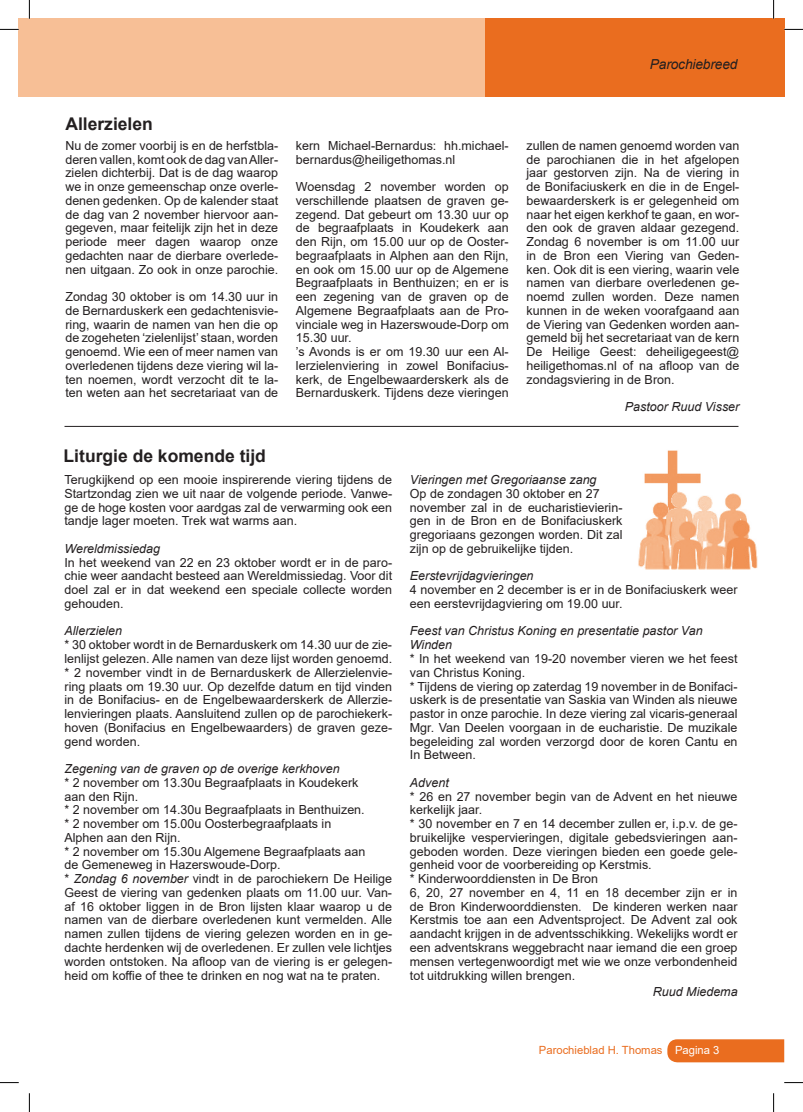
<style>
.page{position:relative;width:803px;height:1112px;background:#fff}
.page>*{position:absolute;margin:0;border:0;box-sizing:border-box;transform-origin:0 0}
.t1{font:700 17.5px "Arial";color:#231f20}
.t2{font:italic 13.75px "Arial";letter-spacing:-.01em;color:#231f20}
.t3{font:12.5px/13.8px "Arial";color:#231f20}
.t4{font:italic 12.5px/13.8px "Arial";color:#231f20}
.t5{font:11.25px "Arial";color:#ea6d1f}
.s1{font-style:italic}
.s2{color:#fff}
</style>
<div class="page">
<div style="left:19px;top:19px;width:473px;height:78px;background:#f7bf96"></div>
<div style="left:485px;top:19px;width:299px;height:78px;background:#ea6d1f"></div>
<div style="left:667px;top:1039px;width:117px;height:23px;background:#ea6d1f"></div>
<hr style="left:65px;top:426px;width:673px;height:1px;background:#231f20">
<img style="left:638px;top:450px;width:120px;height:119px">
<svg style="left:0;top:29px;width:19px;height:1px"></svg>
<svg style="left:784px;top:29px;width:19px;height:1px"></svg>
<svg style="left:0;top:1082px;width:19px;height:1px"></svg>
<svg style="left:784px;top:1082px;width:19px;height:1px"></svg>
<svg style="left:29px;top:0;width:1px;height:19px"></svg>
<svg style="left:29px;top:1093px;width:1px;height:18px"></svg>
<svg style="left:773px;top:0;width:1px;height:19px"></svg>
<svg style="left:773px;top:1093px;width:1px;height:18px"></svg>
<p class="t2" style="left:650px;top:55px;width:89px">Parochiebreed</p>
<h1 class="t1" style="left:65px;top:111px;width:89px">Allerzielen</h1>
<p class="t3" style="left:65px;top:138px;width:214px;text-align:justify">Nu de zomer voorbij is en de herfstbla&shy;deren vallen, komt ook de dag van Aller&shy;zielen dichterbij. Dat is de dag waarop we in onze gemeenschap onze overle&shy;denen gedenken. Op de kalender staat de dag van 2 november hiervoor aan&shy;gegeven, maar feitelijk zijn het in deze periode meer dagen waarop onze gedachten naar de dierbare overlede&shy;nen uitgaan. Zo ook in onze parochie.</p>
<p class="t3" style="left:65px;top:290px;width:214px;text-align:justify">Zondag 30 oktober is om 14.30 uur in de Bernarduskerk een gedachtenisvie&shy;ring, waarin de namen van hen die op de zogeheten ‘zielenlijst’ staan, worden genoemd. Wie een of meer namen van overledenen tijdens deze viering wil la&shy;ten noemen, wordt verzocht dit te la&shy;ten weten aan het secretariaat van de</p>
<h1 class="t1" style="left:64px;top:444px;width:204px">Liturgie de komende tijd</h1>
<p class="t3" style="left:296px;top:138px;width:214px">kern Michael-Bernardus: hh.michael&shy;bernardus@heiligethomas.nl</p>
<p class="t3" style="left:296px;top:180px;width:214px">Woensdag 2 november worden op verschillende plaatsen de graven ge&shy;zegend. Dat gebeurt om 13.30 uur op de begraafplaats in Koudekerk aan den Rijn, om 15.00 uur op de Ooster&shy;begraafplaats in Alphen aan den Rijn, en ook om 15.00 uur op de Algemene Begraafplaats in Benthuizen; en er is een zegening van de graven op de Algemene Begraafplaats aan de Pro&shy;vinciale weg in Hazerswoude-Dorp om 15.30 uur.<br>’s Avonds is er om 19.30 uur een Al&shy;lerzielenviering in zowel Bonifacius&shy;kerk, de Engelbewaarderskerk als de Bernarduskerk. Tijdens deze vieringen</p>
<p class="t3" style="left:526px;top:138px;width:214px;text-align:justify">zullen de namen genoemd worden van de parochianen die in het afgelopen jaar gestorven zijn. Na de viering in de Bonifaciuskerk en die in de Engel&shy;bewaarderskerk is er gelegenheid om naar het eigen kerkhof te gaan, en wor&shy;den ook de graven aldaar gezegend.<br>Zondag 6 november is om 11.00 uur in de Bron een Viering van Geden&shy;ken. Ook dit is een viering, waarin vele namen van dierbare overledenen ge&shy;noemd zullen worden. Deze namen kunnen in de weken voorafgaand aan de Viering van Gedenken worden aan&shy;gemeld bij het secretariaat van de kern De Heilige Geest: deheiligegeest@ heiligethomas.nl of na afloop van de zondagsviering in de Bron.</p>
<p class="t4" style="left:625px;top:400px;width:116px">Pastoor Ruud Visser</p>
<p class="t3" style="left:65px;top:472px;width:329px;text-align:justify">Terugkijkend op een mooie inspirerende viering tijdens de Startzondag zien we uit naar de volgende periode. Vanwe&shy;ge de hoge kosten voor aardgas zal de verwarming ook een tandje lager moeten. Trek wat warms aan.</p>
<p class="t4" style="left:65px;top:541px;width:97px">Wereldmissiedag</p>
<p class="t3" style="left:65px;top:555px;width:329px;text-align:justify">In het weekend van 22 en 23 oktober wordt er in de paro&shy;chie weer aandacht besteed aan Wereldmissiedag. Voor dit doel zal er in dat weekend een speciale collecte worden gehouden.</p>
<p class="t4" style="left:65px;top:624px;width:59px">Allerzielen</p>
<p class="t3" style="left:65px;top:637px;width:329px;text-align:justify">* 30 oktober wordt in de Bernarduskerk om 14.30 uur de zie&shy;lenlijst gelezen. Alle namen van deze lijst worden genoemd. * 2 november vindt in de Bernarduskerk de Allerzielenvie&shy;ring plaats om 19.30 uur. Op dezelfde datum en tijd vinden in de Bonifacius- en de Engelbewaarderskerk de Allerzie&shy;lenvieringen plaats. Aansluitend zullen op de parochiekerk&shy;hoven (Bonifacius en Engelbewaarders) de graven geze&shy;gend worden.</p>
<p class="t4" style="left:65px;top:761px;width:277px">Zegening van de graven op de overige kerkhoven</p>
<p class="t3" style="left:65px;top:775px;width:329px">* 2 november om 13.30u Begraafplaats in Koudekerk<br>aan den Rijn.<br>* 2 november om 14.30u Begraafplaats in Benthuizen.<br>* 2 november om 15.00u Oosterbegraafplaats in<br>Alphen aan den Rijn.<br>* 2 november om 15.30u Algemene Begraafplaats aan<br>de Gemeneweg in Hazerswoude-Dorp.<br>* <span class="s1">Zondag 6 november</span> vindt in de parochiekern De Heilige Geest de viering van gedenken plaats om 11.00 uur. Van&shy;af 16 oktober liggen in de Bron lijsten klaar waarop u de namen van de dierbare overledenen kunt vermelden. Alle namen zullen tijdens de viering gelezen worden en in ge&shy;dachte herdenken wij de overledenen. Er zullen vele lichtjes worden ontstoken. Na afloop van de viering is er gelegen&shy;heid om koffie of thee te drinken en nog wat na te praten.</p>
<p class="t4" style="left:410px;top:473px;width:188px">Vieringen met Gregoriaanse zang</p>
<p class="t3" style="left:410px;top:486px;width:214px">Op de zondagen 30 oktober en 27 november zal in de eucharistievierin&shy;gen in de Bron en de Bonifaciuskerk gregoriaans gezongen worden. Dit zal zijn op de gebruikelijke tijden.</p>
<p class="t4" style="left:410px;top:569px;width:125px">Eerstevrijdagvieringen</p>
<p class="t3" style="left:410px;top:582px;width:329px">4 november en 2 december is er in de Bonifaciuskerk weer een eerstevrijdagviering om 19.00 uur.</p>
<p class="t4" style="left:410px;top:624px;width:294px">Feest van Christus Koning en presentatie pastor Van<br>Winden</p>
<p class="t3" style="left:410px;top:651px;width:329px">* In het weekend van 19-20 november vieren we het feest van Christus Koning.<br>* Tijdens de viering op zaterdag 19 november in de Bonifaci&shy;uskerk is de presentatie van Saskia van Winden als nieuwe pastor in onze parochie. In deze viering zal vicaris-generaal Mgr. Van Deelen voorgaan in de eucharistie. De muzikale begeleiding zal worden verzorgd door de koren Cantu en In Between.</p>
<p class="t4" style="left:410px;top:775px;width:40px">Advent</p>
<p class="t3" style="left:410px;top:789px;width:329px">* 26 en 27 november begin van de Advent en het nieuwe kerkelijk jaar.<br>* 30 november en 7 en 14 december zullen er, i.p.v. de ge&shy;bruikelijke vespervieringen, digitale gebedsvieringen aan&shy;geboden worden. Deze vieringen bieden een goede gele&shy;genheid voor de voorbereiding op Kerstmis.<br>* Kinderwoorddiensten in De Bron<br>6, 20, 27 november en 4, 11 en 18 december zijn er in de Bron Kinderwoorddiensten. De kinderen werken naar Kerstmis toe aan een Adventsproject. De Advent zal ook aandacht krijgen in de adventsschikking. Wekelijks wordt er een adventskrans weggebracht naar iemand die een groep mensen vertegenwoordigt met wie we onze verbondenheid tot uitdrukking willen brengen.</p>
<p class="t4" style="left:653px;top:984px;width:86px">Ruud Miedema</p>
<p class="t5" style="left:539px;top:1042px;width:182px">Parochieblad H. Thomas <span class="s2">Pagina 3</span></p>
</div>
